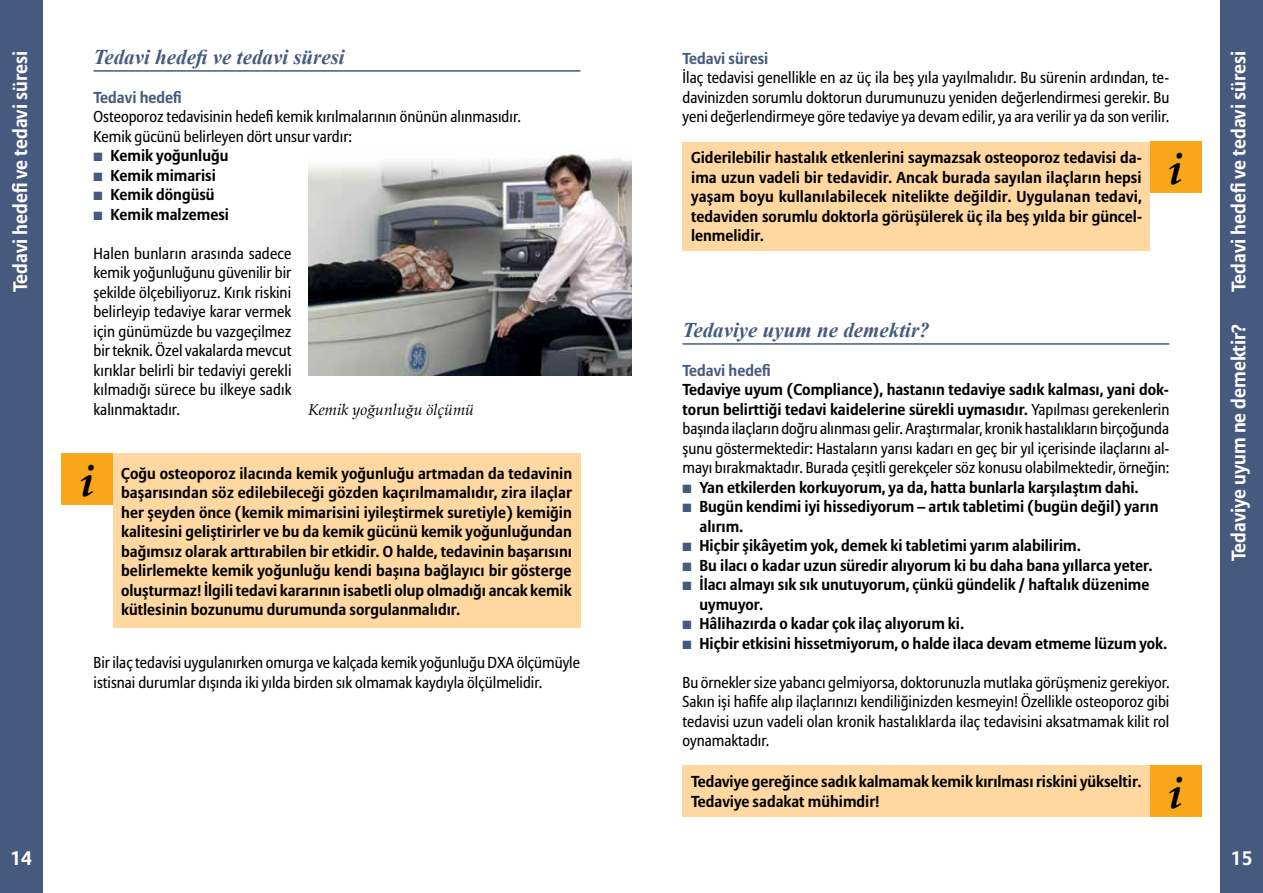
<style>
.page{position:relative;width:1263px;height:893px;background:#fff}
.page>*{position:absolute;margin:0;border:0;box-sizing:border-box;transform-origin:0 0}
.t1{font:italic 700 45px "Palatino LT";color:#000}
.t2{font:italic 700 21px "Times New Roman";color:#465a7f}
.t3{font:700 19.5px "Allianz Sans";color:#fff}
.t4{font:15.75px/19.5px "Allianz Sans";color:#000;text-align:justify;scale:.95 1}
.t5{font:700 15.75px/19.5px "Allianz Sans";color:#000}
.t6{font:700 15.75px "Allianz Sans";color:#465a7f}
.t7{font:italic 15.75px "Palatino LT";color:#000}
.s1{color:#465a7f}
.s2{font-weight:700}
.s3{font-family:"Times New Roman"}
</style>
<div class="page">
<div style="left:0;top:0;width:43px;height:893px;background:#465a7f"></div>
<div style="left:1220px;top:0;width:43px;height:893px;background:#465a7f"></div>
<hr style="left:94px;top:70px;width:486px;height:2px;background:#465a7f">
<img style="left:308px;top:152px;width:323px;height:224px">
<div style="left:113px;top:454px;width:467px;height:174px;background:#ffd8a1"></div>
<div style="left:62px;top:454px;width:51px;height:51px;background:#faa61a"></div>
<div style="left:682px;top:142px;width:468px;height:109px;background:#ffd8a1"></div>
<div style="left:1150px;top:142px;width:51px;height:51px;background:#faa61a"></div>
<hr style="left:682px;top:343px;width:487px;height:2px;background:#465a7f">
<div style="left:682px;top:766px;width:468px;height:51px;background:#ffd8a1"></div>
<div style="left:1150px;top:766px;width:51px;height:51px;background:#faa61a"></div>
<h2 class="t2" style="left:94px;top:42px;width:253px">Tedavi hedefi ve tedavi süresi</h2>
<p class="t6" style="left:94px;top:87px;width:90px">Tedavi hedefi</p>
<p class="t4" style="left:94px;top:108px;width:451px">Osteoporoz tedavisinin hedefi kemik kırılmalarının önünün alınmasıdır.<br>Kemik gücünü belirleyen dört unsur vardır:</p>
<p class="t5" style="left:94px;top:147px;width:136px"><span class="s1">■</span> Kemik yoğunluğu</p>
<p class="t5" style="left:94px;top:166px;width:124px"><span class="s1">■</span> Kemik mimarisi</p>
<p class="t5" style="left:94px;top:186px;width:123px"><span class="s1">■</span> Kemik döngüsü</p>
<p class="t5" style="left:94px;top:205px;width:137px"><span class="s1">■</span> Kemik malzemesi</p>
<p class="t4" style="left:94px;top:244px;width:210px">Halen bunların arasında sadece kemik yoğunluğunu güvenilir bir şekilde ölçebiliyoruz. Kırık riskini belirleyip tedaviye karar vermek için günümüzde bu vazgeçilmez bir teknik. Özel vakalarda mevcut kırıklar belirli bir tedaviyi gerekli kılmadığı sürece bu ilkeye sadık kalınmaktadır.</p>
<p class="t6" style="left:682px;top:48px;width:87px">Tedavi süresi</p>
<p class="t4" style="left:682px;top:69px;width:514px">İlaç tedavisi genellikle en az üç ila beş yıla yayılmalıdır. Bu sürenin ardından, te&shy;davinizden sorumlu doktorun durumunuzu yeniden değerlendirmesi gerekir. Bu yeni değerlendirmeye göre tedaviye ya devam edilir, ya ara verilir ya da son verilir.</p>
<p class="t5" style="left:691px;top:148px;width:453px;text-align:justify">Giderilebilir hastalık etkenlerini saymazsak osteoporoz tedavisi da&shy;ima uzun vadeli bir tedavidir. Ancak burada sayılan ilaçların hepsi yaşam boyu kullanılabilecek nitelikte değildir. Uygulanan tedavi, tedaviden sorumlu doktorla görüşülerek üç ila beş yılda bir güncel&shy;lenmelidir.</p>
<h1 class="t1" style="left:1168px;top:142px;width:16px">i</h1>
<p class="t3" style="left:8px;top:292px;width:242px;rotate:-90deg">Tedavi hedefi ve tedavi süresi</p>
<p class="t3" style="left:1226px;top:292px;width:242px;rotate:-90deg">Tedavi hedefi ve tedavi süresi</p>
<p class="t3" style="left:1226px;top:561px;width:239px;rotate:-90deg">Tedaviye uyum ne demektir?</p>
<h2 class="t2" style="left:682px;top:315px;width:249px">Tedaviye uyum ne demektir?</h2>
<p class="t6" style="left:682px;top:360px;width:90px">Tedavi hedefi</p>
<p class="t4" style="left:682px;top:381px;width:514px"><span class="s2">Tedaviye uyum (Compliance), hastanın tedaviye sadık kalması, yani dok&shy;torun belirttiği tedavi kaidelerine sürekli uymasıdır.</span> Yapılması gerekenlerin başında ilaçların doğru alınması gelir. Araştırmalar, kronik hastalıkların birçoğunda şunu göstermektedir: Hastaların yarısı kadarı en geç bir yıl içerisinde ilaçlarını al&shy;mayı bırakmaktadır. Burada çeşitli gerekçeler söz konusu olabilmektedir, örneğin:</p>
<p class="t5" style="left:682px;top:478px;width:458px"><span class="s1">■</span> Yan etkilerden korkuyorum, ya da, hatta bunlarla karşılaştım dahi.</p>
<p class="t5" style="left:699px;top:498px;width:460px;text-indent:-17px"><span class="s1">■</span> Bugün kendimi iyi hissediyorum – artık tabletimi (bugün değil) yarın alırım.</p>
<p class="t5" style="left:682px;top:537px;width:400px"><span class="s1">■</span> Hiçbir şikâyetim yok, demek ki tabletimi yarım alabilirim.</p>
<p class="t5" style="left:682px;top:556px;width:472px"><span class="s1">■</span> Bu ilacı o kadar uzun süredir alıyorum ki bu daha bana yıllarca yeter.</p>
<p class="t5" style="left:699px;top:576px;width:451px;text-indent:-17px"><span class="s1">■</span> İlacı almayı sık sık unutuyorum, çünkü gündelik / haftalık düzenime uymuyor.</p>
<p class="t5" style="left:682px;top:615px;width:283px"><span class="s1">■</span> Hâlihazırda o kadar çok ilaç alıyorum ki.</p>
<p class="t5" style="left:682px;top:634px;width:486px"><span class="s1">■</span> Hiçbir etkisini hissetmiyorum, o halde ilaca devam etmeme lüzum yok.</p>
<p class="t4" style="left:682px;top:673px;width:514px">Bu örnekler size yabancı gelmiyorsa, doktorunuzla mutlaka görüşmeniz gerekiyor.<br>Sakın işi hafife alıp ilaçlarınızı kendiliğinizden kesmeyin! Özellikle osteoporoz gibi tedavisi uzun vadeli olan kronik hastalıklarda ilaç tedavisini aksatmamak kilit rol oynamaktadır.</p>
<p class="t5" style="left:691px;top:773px;width:452px">Tedaviye gereğince sadık kalmamak kemik kırılması riskini yükseltir.<br>Tedaviye sadakat mühimdir!</p>
<h1 class="t1" style="left:1168px;top:766px;width:16px">i</h1>
<p class="t7" style="left:308px;top:400px;width:167px">Kemik yo<span class="s3">ğ</span>unlu<span class="s3">ğ</span>u ölçümü</p>
<h1 class="t1" style="left:80px;top:454px;width:16px">i</h1>
<p class="t5" style="left:121px;top:464px;width:453px;text-align:justify">Çoğu osteoporoz ilacında kemik yoğunluğu artmadan da tedavinin başarısından söz edilebileceği gözden kaçırılmamalıdır, zira ilaçlar her şeyden önce (kemik mimarisini iyileştirmek suretiyle) kemiğin kalitesini geliştirirler ve bu da kemik gücünü kemik yoğunluğundan bağımsız olarak arttırabilen bir etkidir. O halde, tedavinin başarısını belirlemekte kemik yoğunluğu kendi başına bağlayıcı bir gösterge oluşturmaz! İlgili tedavi kararının isabetli olup olmadığı ancak kemik kütlesinin bozunumu durumunda sorgulanmalıdır.</p>
<p class="t4" style="left:94px;top:654px;width:514px">Bir ilaç tedavisi uygulanırken omurga ve kalçada kemik yoğunluğu DXA ölçümüyle istisnai durumlar dışında iki yılda birden sık olmamak kaydıyla ölçülmelidir.</p>
<p class="t3" style="left:10px;top:846px;width:23px">14</p>
<p class="t3" style="left:1231px;top:846px;width:23px">15</p>
</div>
